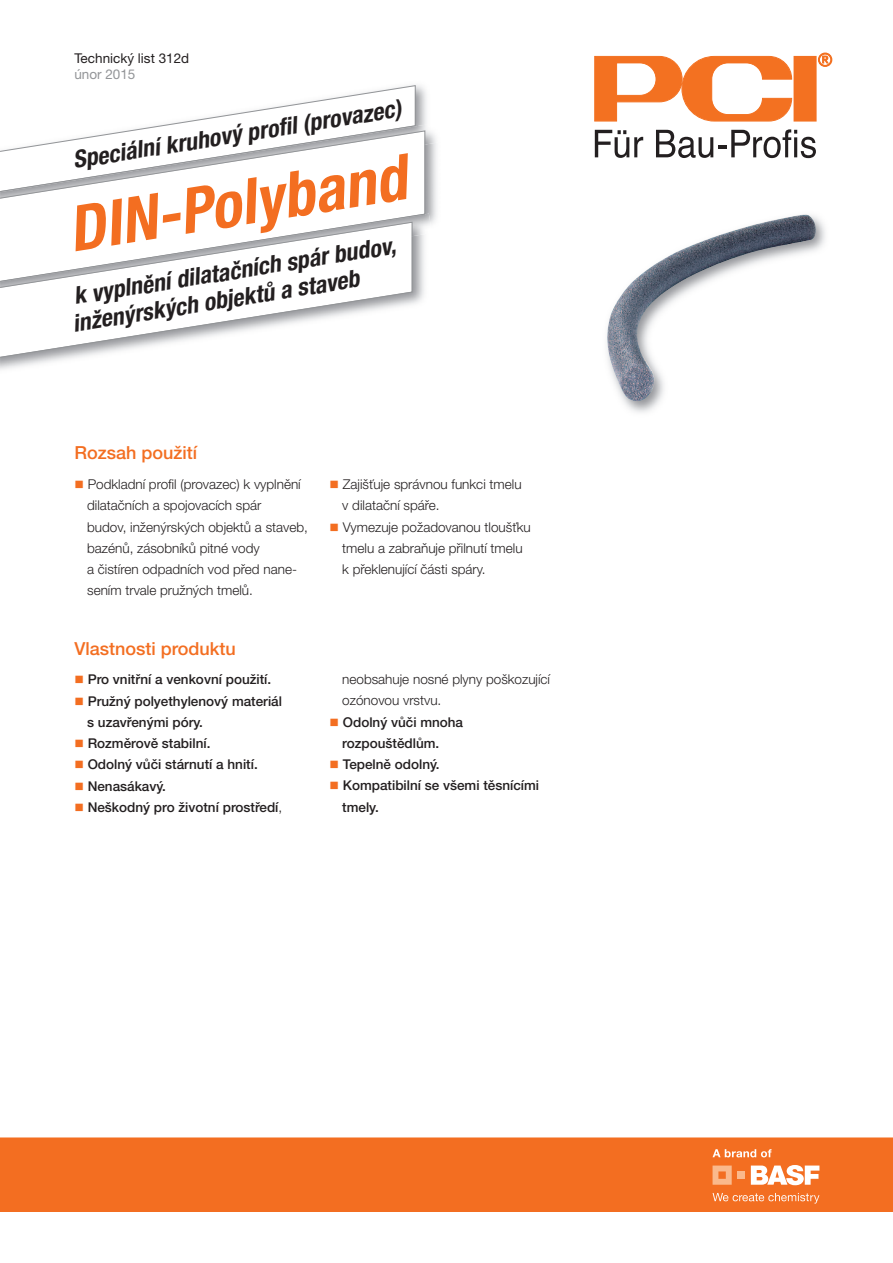
<style>
.page{position:relative;width:893px;height:1263px;background:#fff}
.page>*{position:absolute;margin:0;border:0;box-sizing:border-box;transform-origin:0 0}
.t1{font:italic 700 condensed 63px "Helvetica Neue LT Pro";color:#f36e21}
.t2{font:italic 700 condensed 24px/27px "Helvetica Neue LT Pro";color:#231f20}
.t3{font:500 18px "Helvetica Neue LT Pro";color:#f36e21}
.t4{font:300 13.5px/21.3px "Helvetica Neue LT Pro";color:#231f20}
.t5{font:500 13.5px/21.3px "Helvetica Neue LT Pro";color:#231f20}
.t6{font:13.5px "Helvetica Neue LT Pro";color:#231f20}
.t7{font:13.5px "Helvetica Neue LT Pro";color:#939598}
.s1{color:#f36e21}
.s2{font-weight:300}
</style>
<div class="page">
<div style="left:794px;top:57px;width:22px;height:64px;background:#f37121"></div>
<svg style="left:595px;top:56px;width:197px;height:65px"></svg>
<svg style="left:595px;top:130px;width:48px;height:28px"></svg>
<svg style="left:656px;top:129px;width:160px;height:29px"></svg>
<svg style="left:818px;top:53px;width:14px;height:13px"></svg>
<img style="left:416px;top:85px;width:11px;height:37px">
<svg style="left:182px;top:85px;width:234px;height:37px"></svg>
<img style="left:132px;top:123px;width:305px;height:90px">
<svg style="left:1px;top:130px;width:425px;height:84px"></svg>
<img style="left:623px;top:217px;width:202px;height:196px">
<img style="left:607px;top:214px;width:209px;height:187px">
<div style="left:0;top:1138px;width:893px;height:74px;background:#f36e21"></div>
<svg style="left:712px;top:1165px;width:20px;height:20px"></svg>
<div style="left:738px;top:1171px;width:7px;height:8px;background:#fab98c"></div>
<svg style="left:751px;top:1165px;width:68px;height:20px"></svg>
<svg style="left:712px;top:1193px;width:107px;height:10px"></svg>
<svg style="left:712px;top:1149px;width:59px;height:8px"></svg>
<img style="left:413px;top:214px;width:19px;height:89px">
<img style="left:379px;top:214px;width:46px;height:69px">
<svg style="left:1px;top:221px;width:412px;height:139px"></svg>
<p class="t6" style="left:74px;top:53px;width:116px">Technický list 312d</p>
<p class="t7" style="left:74px;top:69px;width:63px">únor 2015</p>
<h2 class="t2" style="left:71px;top:149px;width:334px;rotate:-9deg">Speciální kruhový profi l (provazec)</h2>
<h1 class="t1" style="left:65px;top:207px;width:343px;rotate:-9deg">DIN-Polyband</h1>
<h2 class="t2" style="left:67px;top:285px;width:332px;rotate:-9deg">k vyplnění dilatačních spár budov, inženýrských objektů a staveb</h2>
<h3 class="t3" style="left:74px;top:446px;width:124px">Rozsah použití</h3>
<p class="t4" style="left:87px;top:475px;width:222px;text-indent:-13px"><span class="s1">■</span> Podkladní profil (provazec) k vyplnění dilatačních a spojovacích spár<br>budov, inženýrských objektů a staveb, bazénů, zásobníků pitné vody<br>a čistíren odpadních vod před nane&shy;sením trvale pružných tmelů.</p>
<p class="t4" style="left:342px;top:475px;width:181px;text-indent:-13px"><span class="s1">■</span> Zajišťuje správnou funkci tmelu v dilatační spáře.</p>
<p class="t4" style="left:342px;top:517px;width:190px;text-indent:-13px"><span class="s1">■</span> Vymezuje požadovanou tloušťku tmelu a zabraňuje přilnutí tmelu k překlenující části spáry.</p>
<h3 class="t3" style="left:74px;top:642px;width:163px">Vlastnosti produktu</h3>
<p class="t5" style="left:74px;top:670px;width:198px"><span class="s1">■</span> Pro vnitřní a venkovní použití.</p>
<p class="t5" style="left:87px;top:691px;width:196px;text-indent:-13px"><span class="s1">■</span> Pružný polyethylenový materiál s uzavřenými póry.</p>
<p class="t5" style="left:74px;top:734px;width:138px"><span class="s1">■</span> Rozměrově stabilní.</p>
<p class="t5" style="left:74px;top:755px;width:185px"><span class="s1">■</span> Odolný vůči stárnutí a hnití.</p>
<p class="t5" style="left:74px;top:776px;width:93px"><span class="s1">■</span> Nenasákavý.</p>
<p class="t5" style="left:74px;top:798px;width:209px"><span class="s1">■</span> Neškodný pro životní prostředí<span class="s2">,</span></p>
<p class="t4" style="left:342px;top:670px;width:209px">neobsahuje nosné plyny poškozující ozónovou vrstvu.</p>
<p class="t5" style="left:342px;top:712px;width:122px;text-indent:-13px"><span class="s1">■</span> Odolný vůči mnoha rozpouštědlům.</p>
<p class="t5" style="left:330px;top:755px;width:112px"><span class="s1">■</span> Tepelně odolný.</p>
<p class="t5" style="left:342px;top:776px;width:198px;text-indent:-13px"><span class="s1">■</span> Kompatibilní se všemi těsnícími tmely.</p>
</div>
